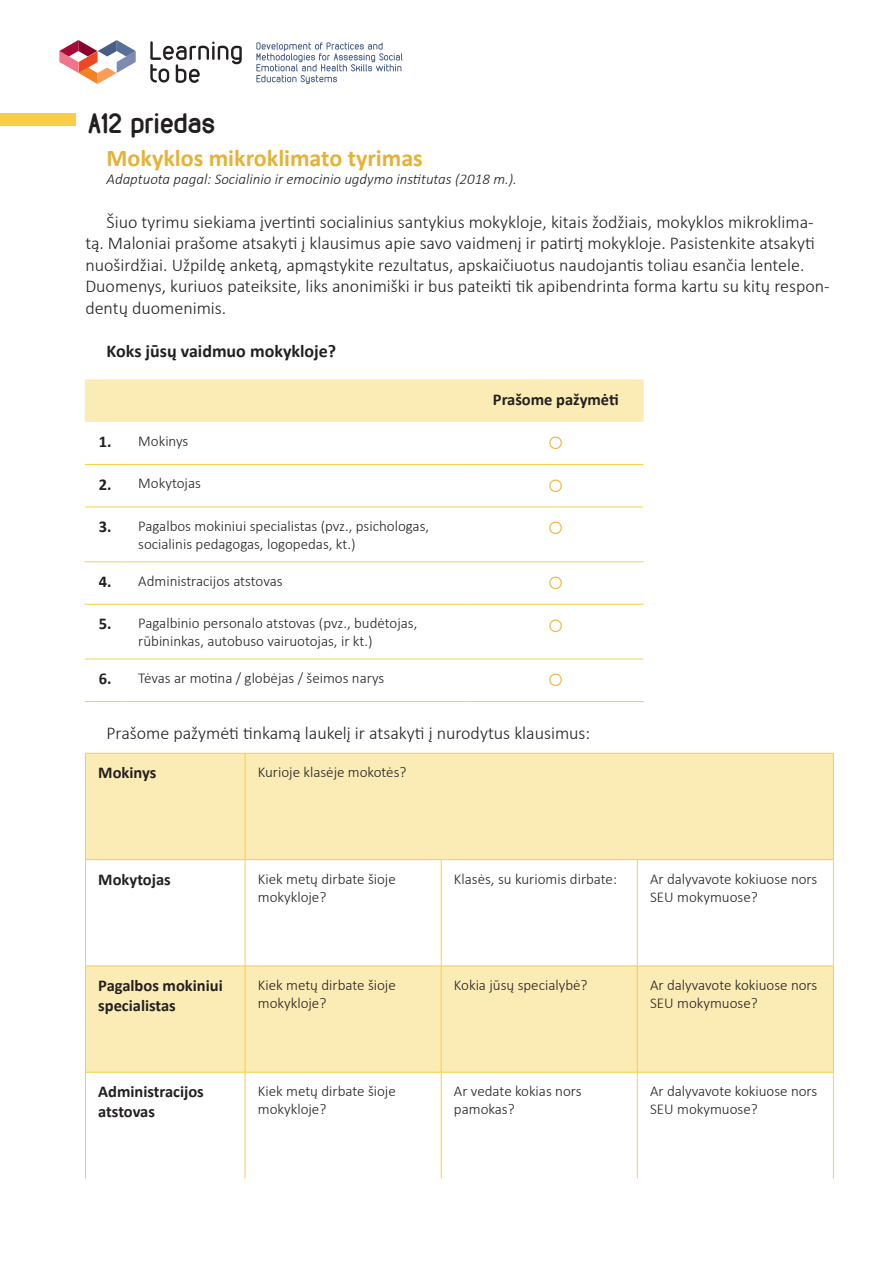
<style>
.page{position:relative;width:893px;height:1263px;background:#fff}
.page>*{position:absolute;margin:0;border:0;box-sizing:border-box;transform-origin:0 0}
.t1{font:700 27px "VDS";color:#231f20}
.t2{font:700 24px "Calibri";color:#e6b136}
.t3{font:300 18px/21.6px "Calibri";color:#231f20}
.t4{font:700 18px "Calibri";color:#231f20}
.t5{font:700 16.5px/19.5px "Calibri";color:#231f20}
.t6{font:300 15px/18px "Calibri";color:#231f20}
.t7{font:italic 300 15px "Calibri";color:#231f20}
</style>
<div class="page">
<div style="left:85px;top:379px;width:559px;height:43px;background:#fbebb5"></div>
<svg style="left:85px;top:506px;width:383px;height:153px"></svg>
<hr style="left:85px;top:464px;width:40px;height:1px;background:#f9ce46">
<hr style="left:125px;top:464px;width:343px;height:1px;background:#f9ce46">
<hr style="left:468px;top:464px;width:175px;height:1px;background:#f9ce46">
<hr style="left:85px;top:507px;width:40px;height:1px;background:#f9ce46">
<hr style="left:125px;top:507px;width:343px;height:1px;background:#f9ce46">
<hr style="left:468px;top:507px;width:175px;height:1px;background:#f9ce46">
<hr style="left:85px;top:561px;width:40px;height:1px;background:#f9ce46">
<hr style="left:125px;top:561px;width:343px;height:1px;background:#f9ce46">
<hr style="left:468px;top:561px;width:175px;height:1px;background:#f9ce46">
<hr style="left:85px;top:604px;width:40px;height:1px;background:#f9ce46">
<hr style="left:125px;top:604px;width:343px;height:1px;background:#f9ce46">
<hr style="left:468px;top:604px;width:175px;height:1px;background:#f9ce46">
<hr style="left:85px;top:659px;width:40px;height:1px;background:#f9ce46">
<hr style="left:125px;top:659px;width:343px;height:1px;background:#f9ce46">
<hr style="left:468px;top:659px;width:175px;height:1px;background:#f9ce46">
<hr style="left:85px;top:701px;width:40px;height:1px;background:#f9ce46">
<hr style="left:125px;top:701px;width:343px;height:1px;background:#f9ce46">
<hr style="left:468px;top:701px;width:176px;height:1px;background:#f9ce46">
<div style="left:86px;top:754px;width:747px;height:105px;background:#fbebb5"></div>
<div style="left:86px;top:966px;width:747px;height:106px;background:#fbebb5"></div>
<hr style="left:245px;top:753px;width:196px;height:1px;background:#f9ce46">
<hr style="left:441px;top:753px;width:196px;height:1px;background:#f9ce46">
<hr style="left:637px;top:753px;width:197px;height:1px;background:#f9ce46">
<hr style="left:833px;top:754px;width:1px;height:105px;background:#f9ce46">
<hr style="left:85px;top:753px;width:160px;height:1px;background:#f9ce46">
<hr style="left:85px;top:754px;width:1px;height:105px;background:#f9ce46">
<hr style="left:245px;top:754px;width:1px;height:105px;background:#f9ce46">
<hr style="left:85px;top:859px;width:160px;height:1px;background:#f9ce46">
<hr style="left:85px;top:860px;width:1px;height:105px;background:#f9ce46">
<hr style="left:245px;top:859px;width:196px;height:1px;background:#f9ce46">
<hr style="left:245px;top:860px;width:1px;height:105px;background:#f9ce46">
<hr style="left:441px;top:859px;width:196px;height:1px;background:#f9ce46">
<hr style="left:441px;top:860px;width:1px;height:105px;background:#f9ce46">
<hr style="left:637px;top:859px;width:197px;height:1px;background:#f9ce46">
<hr style="left:637px;top:860px;width:1px;height:105px;background:#f9ce46">
<hr style="left:833px;top:860px;width:1px;height:105px;background:#f9ce46">
<hr style="left:85px;top:965px;width:160px;height:1px;background:#f9ce46">
<hr style="left:85px;top:966px;width:1px;height:106px;background:#f9ce46">
<hr style="left:245px;top:965px;width:196px;height:1px;background:#f9ce46">
<hr style="left:245px;top:966px;width:1px;height:106px;background:#f9ce46">
<hr style="left:441px;top:965px;width:196px;height:1px;background:#f9ce46">
<hr style="left:441px;top:966px;width:1px;height:106px;background:#f9ce46">
<hr style="left:637px;top:965px;width:197px;height:1px;background:#f9ce46">
<hr style="left:637px;top:966px;width:1px;height:106px;background:#f9ce46">
<hr style="left:833px;top:966px;width:1px;height:106px;background:#f9ce46">
<hr style="left:85px;top:1072px;width:160px;height:1px;background:#f9ce46">
<hr style="left:85px;top:1072px;width:1px;height:106px;background:#f9ce46">
<hr style="left:245px;top:1072px;width:196px;height:1px;background:#f9ce46">
<hr style="left:245px;top:1072px;width:1px;height:106px;background:#f9ce46">
<hr style="left:441px;top:1072px;width:196px;height:1px;background:#f9ce46">
<hr style="left:441px;top:1072px;width:1px;height:106px;background:#f9ce46">
<hr style="left:637px;top:1072px;width:197px;height:1px;background:#f9ce46">
<hr style="left:637px;top:1072px;width:1px;height:106px;background:#f9ce46">
<hr style="left:833px;top:1072px;width:1px;height:106px;background:#f9ce46">
<div style="left:0;top:113px;width:76px;height:13px;background:#f9ce46"></div>
<svg style="left:256px;top:42px;width:147px;height:42px"></svg>
<svg style="left:150px;top:41px;width:92px;height:42px"></svg>
<svg style="left:59px;top:40px;width:77px;height:44px"></svg>
<p class="t1" style="left:88px;top:107px;width:128px">A12 priedas</p>
<p class="t2" style="left:107px;top:141px;width:318px">Mokyklos mikroklimato tyrimas</p>
<p class="t7" style="left:107px;top:170px;width:412px">Adaptuota pagal: Socialinio ir emocinio ugdymo institutas (2018 m.).</p>
<p class="t3" style="left:85px;top:211px;width:746px;text-indent:21px">Šiuo tyrimu siekiama įvertinti socialinius santykius mokykloje, kitais žodžiais, mokyklos mikroklima&shy;tą. Maloniai prašome atsakyti į klausimus apie savo vaidmenį ir patirtį mokykloje. Pasistenkite atsakyti nuoširdžiai. Užpildę anketą, apmąstykite rezultatus, apskaičiuotus naudojantis toliau esančia lentele.<br>Duomenys, kuriuos pateiksite, liks anonimiški ir bus pateikti tik apibendrinta forma kartu su kitų respon&shy;dentų duomenimis.</p>
<p class="t4" style="left:107px;top:338px;width:231px">Koks jūsų vaidmuo mokykloje?</p>
<p class="t5" style="left:99px;top:432px;width:14px">1.</p>
<p class="t6" style="left:138px;top:432px;width:52px">Mokinys</p>
<p class="t5" style="left:99px;top:474px;width:14px">2.</p>
<p class="t6" style="left:138px;top:474px;width:64px">Mokytojas</p>
<p class="t5" style="left:99px;top:517px;width:14px">3.</p>
<p class="t6" style="left:138px;top:517px;width:292px">Pagalbos mokiniui specialistas (pvz., psichologas, socialinis pedagogas, logopedas, kt.)</p>
<p class="t5" style="left:99px;top:571px;width:14px">4.</p>
<p class="t6" style="left:138px;top:572px;width:146px">Administracijos atstovas</p>
<p class="t5" style="left:99px;top:614px;width:14px">5.</p>
<p class="t6" style="left:138px;top:614px;width:281px">Pagalbinio personalo atstovas (pvz., budėtojas, rūbininkas, autobuso vairuotojas, ir kt.)</p>
<p class="t5" style="left:99px;top:669px;width:14px">6.</p>
<p class="t6" style="left:138px;top:669px;width:248px">Tėvas ar motina / globėjas / šeimos narys</p>
<p class="t5" style="left:493px;top:389px;width:127px">Prašome pažymėti</p>
<p class="t3" style="left:107px;top:722px;width:485px">Prašome pažymėti tinkamą laukelį ir atsakyti į nurodytus klausimus:</p>
<p class="t5" style="left:98px;top:763px;width:60px">Mokinys</p>
<p class="t6" style="left:258px;top:763px;width:150px">Kurioje klasėje mokotės?</p>
<p class="t5" style="left:98px;top:869px;width:74px">Mokytojas</p>
<p class="t6" style="left:258px;top:869px;width:139px">Kiek metų dirbate šioje mokykloje?</p>
<p class="t6" style="left:454px;top:869px;width:165px">Klasės, su kuriomis dirbate:</p>
<p class="t6" style="left:650px;top:869px;width:169px">Ar dalyvavote kokiuose nors</p>
<p class="t6" style="left:650px;top:887px;width:109px">SEU mokymuose?</p>
<p class="t5" style="left:98px;top:975px;width:126px">Pagalbos mokiniui specialistas</p>
<p class="t6" style="left:258px;top:976px;width:139px">Kiek metų dirbate šioje mokykloje?</p>
<p class="t6" style="left:454px;top:976px;width:135px">Kokia jūsų specialybė?</p>
<p class="t6" style="left:650px;top:976px;width:169px">Ar dalyvavote kokiuose nors</p>
<p class="t6" style="left:650px;top:994px;width:109px">SEU mokymuose?</p>
<p class="t5" style="left:98px;top:1082px;width:107px">Administracijos atstovas</p>
<p class="t6" style="left:258px;top:1082px;width:139px">Kiek metų dirbate šioje mokykloje?</p>
<p class="t6" style="left:454px;top:1082px;width:129px">Ar vedate kokias nors</p>
<p class="t6" style="left:454px;top:1100px;width:62px">pamokas?</p>
<p class="t6" style="left:650px;top:1082px;width:169px">Ar dalyvavote kokiuose nors</p>
<p class="t6" style="left:650px;top:1100px;width:109px">SEU mokymuose?</p>
</div>
